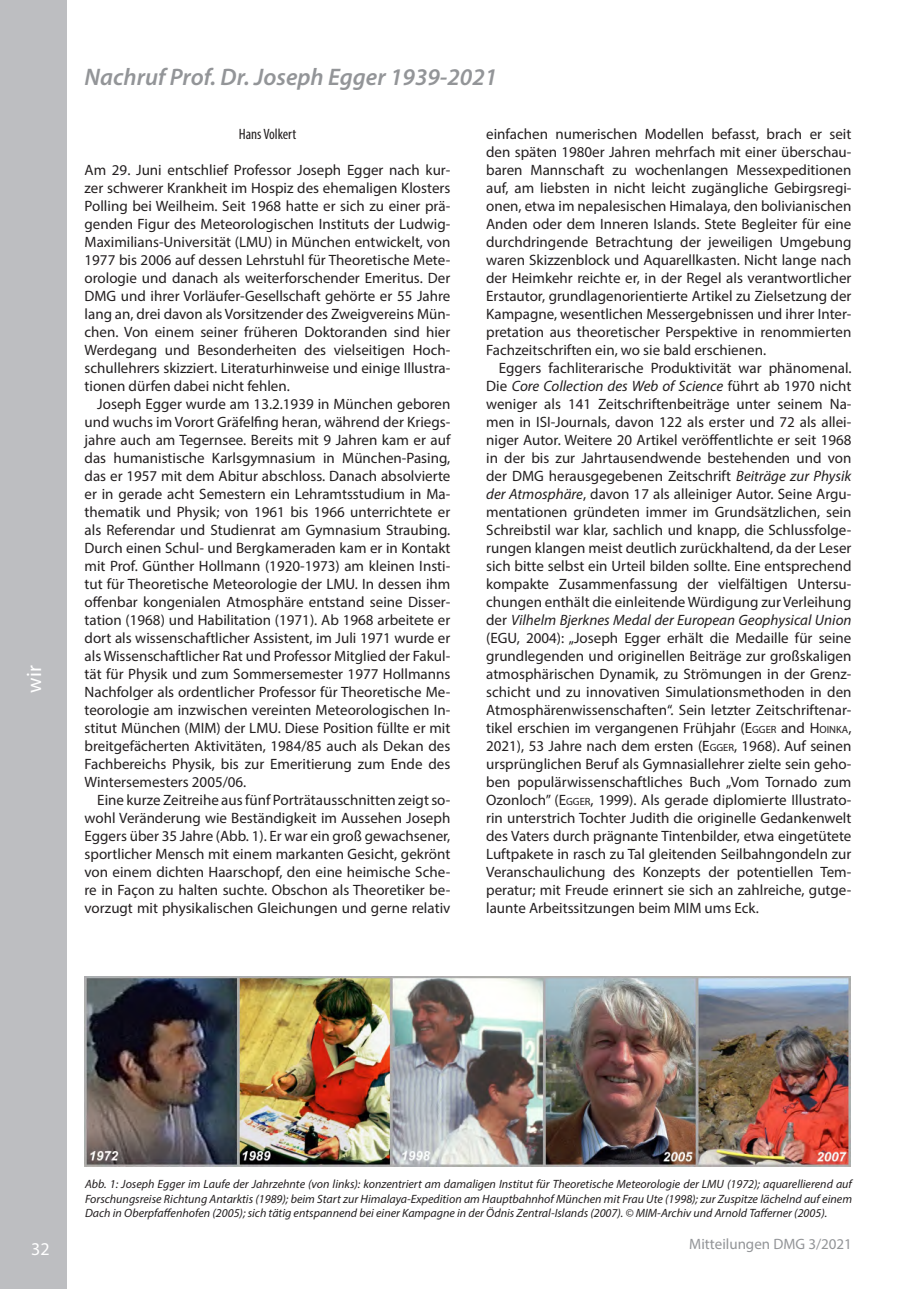
<style>
.page{position:relative;width:906px;height:1289px;background:#fff}
.page>*{position:absolute;margin:0;border:0;box-sizing:border-box;transform-origin:0 0}
.t1{font:italic 600 24px "Myriad Pro";color:#939598}
.t2{font:21px "Myriad Pro";color:#fff}
.t3{font:18px "Myriad Pro";color:#fff}
.t4{font:15px/18px "Myriad Pro";color:#231f20;text-align:justify}
.t5{font:15px "Myriad Pro";color:#939598}
.t6{font:condensed 15px "Myriad Pro";color:#231f20}
.t7{font:italic 12px/14.4px "Myriad Pro";color:#231f20;text-align:justify}
.s1{font-style:italic}
.s2{font-style:inherit}
.s3{font-size:10.5px}
</style>
<div class="page">
<div style="left:0;top:0;width:67px;height:1288px;background:#bdbec1"></div>
<img style="left:84px;top:976px;width:766px;height:190px">
<h2 class="t2" style="left:21px;top:693px;width:29px;rotate:-90deg">wir</h2>
<h1 class="t1" style="left:85px;top:61px;width:414px">Nachruf Prof. Dr. Joseph Egger 1939-2021</h1>
<p class="t6" style="left:239px;top:125px;width:59px">Hans Volkert</p>
<p class="t4" style="left:85px;top:160px;width:367px">Am 29. Juni entschlief Professor Joseph Egger nach kur&shy;zer schwerer Krankheit im Hospiz des ehemaligen Klosters Polling bei Weilheim. Seit 1968 hatte er sich zu einer prä&shy;genden Figur des Meteorologischen Instituts der Ludwig-Maximilians-Universität (LMU) in München entwickelt, von 1977 bis 2006 auf dessen Lehrstuhl für Theoretische Mete&shy;orologie und danach als weiterforschender Emeritus. Der DMG und ihrer Vorläufer-Gesellschaft gehörte er 55 Jahre lang an, drei davon als Vorsitzender des Zweigvereins Mün&shy;chen. Von einem seiner früheren Doktoranden sind hier Werdegang und Besonderheiten des vielseitigen Hoch&shy;schullehrers skizziert. Literaturhinweise und einige Illustra&shy;tionen dürfen dabei nicht fehlen.</p>
<p class="t4" style="left:85px;top:394px;width:367px;text-indent:13px">Joseph Egger wurde am 13.2.1939 in München geboren und wuchs im Vorort Gräfelfing heran, während der Kriegs&shy;jahre auch am Tegernsee. Bereits mit 9 Jahren kam er auf das humanistische Karlsgymnasium in München-Pasing, das er 1957 mit dem Abitur abschloss. Danach absolvierte er in gerade acht Semestern ein Lehramtsstudium in Ma&shy;thematik und Physik; von 1961 bis 1966 unterrichtete er als Referendar und Studienrat am Gymnasium Straubing.<br>Durch einen Schul- und Bergkameraden kam er in Kontakt mit Prof. Günther Hollmann (1920-1973) am kleinen Insti&shy;tut für Theoretische Meteorologie der LMU. In dessen ihm offenbar kongenialen Atmosphäre entstand seine Disser&shy;tation (1968) und Habilitation (1971). Ab 1968 arbeitete er dort als wissenschaftlicher Assistent, im Juli 1971 wurde er als Wissenschaftlicher Rat und Professor Mitglied der Fakul&shy;tät für Physik und zum Sommersemester 1977 Hollmanns Nachfolger als ordentlicher Professor für Theoretische Me&shy;teorologie am inzwischen vereinten Meteorologischen In&shy;stitut München (MIM) der LMU. Diese Position füllte er mit breitgefächerten Aktivitäten, 1984/85 auch als Dekan des Fachbereichs Physik, bis zur Emeritierung zum Ende des Wintersemesters 2005/06.</p>
<p class="t4" style="left:85px;top:790px;width:367px;text-indent:13px">Eine kurze Zeitreihe aus fünf Porträtausschnitten zeigt so&shy;wohl Veränderung wie Beständigkeit im Aussehen Joseph Eggers über 35 Jahre (Abb. 1). Er war ein groß gewachsener, sportlicher Mensch mit einem markanten Gesicht, gekrönt von einem dichten Haarschopf, den eine heimische Sche&shy;re in Façon zu halten suchte. Obschon als Theoretiker be&shy;vorzugt mit physikalischen Gleichungen und gerne relativ</p>
<p class="t4" style="left:486px;top:124px;width:367px">einfachen numerischen Modellen befasst, brach er seit den späten 1980er Jahren mehrfach mit einer überschau&shy;baren Mannschaft zu wochenlangen Messexpeditionen auf, am liebsten in nicht leicht zugängliche Gebirgsregi&shy;onen, etwa im nepalesischen Himalaya, den bolivianischen Anden oder dem Inneren Islands. Stete Begleiter für eine durchdringende Betrachtung der jeweiligen Umgebung waren Skizzenblock und Aquarellkasten. Nicht lange nach der Heimkehr reichte er, in der Regel als verantwortlicher Erstautor, grundlagenorientierte Artikel zu Zielsetzung der Kampagne, wesentlichen Messergebnissen und ihrer Inter&shy;pretation aus theoretischer Perspektive in renommierten Fachzeitschriften ein, wo sie bald erschienen.</p>
<p class="t4" style="left:486px;top:358px;width:367px;text-indent:13px">Eggers fachliterarische Produktivität war phänomenal.<br>Die <span class="s1">Core Collection des Web of Science</span> führt ab 1970 nicht weniger als 141 Zeitschriftenbeiträge unter seinem Na&shy;men in ISI-Journals, davon 122 als erster und 72 als allei&shy;niger Autor. Weitere 20 Artikel veröffentlichte er seit 1968 in der bis zur Jahrtausendwende bestehenden und von der DMG herausgegebenen Zeitschrift <span class="s1">Beiträge zur Physik der Atmosphäre</span>, davon 17 als alleiniger Autor. Seine Argu&shy;mentationen gründeten immer im Grundsätzlichen, sein Schreibstil war klar, sachlich und knapp, die Schlussfolge&shy;rungen klangen meist deutlich zurückhaltend, da der Leser sich bitte selbst ein Urteil bilden sollte. Eine entsprechend kompakte Zusammenfassung der vielfältigen Untersu&shy;chungen enthält die einleitende Würdigung zur Verleihung der <span class="s1">Vilhelm Bjerknes Medal der European Geophysical Union </span>(EGU, 2004): „Joseph Egger erhält die Medaille für seine grundlegenden und originellen Beiträge zur großskaligen atmosphärischen Dynamik, zu Strömungen in der Grenz&shy;schicht und zu innovativen Simulationsmethoden in den Atmosphärenwissenschaften“. Sein letzter Zeitschriftenar&shy;tikel erschien im vergangenen Frühjahr (<span class="s2">E</span><span class="s3">GGER</span> and <span class="s2">H</span> <span class="s3">OINKA</span>, 2021), 53 Jahre nach dem ersten (<span class="s2">E</span><span class="s3">GGER</span>, 1968). Auf seinen ursprünglichen Beruf als Gymnasiallehrer zielte sein geho&shy;ben populärwissenschaftliches Buch „Vom Tornado zum Ozonloch” (<span class="s2">E</span><span class="s3">GGER</span>, 1999). Als gerade diplomierte Illustrato&shy;rin unterstrich Tochter Judith die originelle Gedankenwelt des Vaters durch prägnante Tintenbilder, etwa eingetütete Luftpakete in rasch zu Tal gleitenden Seilbahngondeln zur Veranschaulichung des Konzepts der potentiellen Tem&shy;peratur; mit Freude erinnert sie sich an zahlreiche, gutge&shy;launte Arbeitssitzungen beim MIM ums Eck.</p>
<p class="t3" style="left:31px;top:1238px;width:20px">32</p>
<p class="t7" style="left:85px;top:1176px;width:768px">Abb. 1: Joseph Egger im Laufe der Jahrzehnte (von links): konzentriert am damaligen Institut für Theoretische Meteorologie der LMU (1972); aquarellierend auf Forschungsreise Richtung Antarktis (1989); beim Start zur Himalaya-Expedition am Hauptbahnhof München mit Frau Ute (1998); zur Zuspitze lächelnd auf einem Dach in Oberpfaffenhofen (2005); sich tätig entspannend bei einer Kampagne in der Ödnis Zentral-Islands (2007). © MIM-Archiv und Arnold Tafferner (2005).</p>
<p class="t5" style="left:689px;top:1234px;width:164px">Mitteilungen DMG 3/2021</p>
</div>
